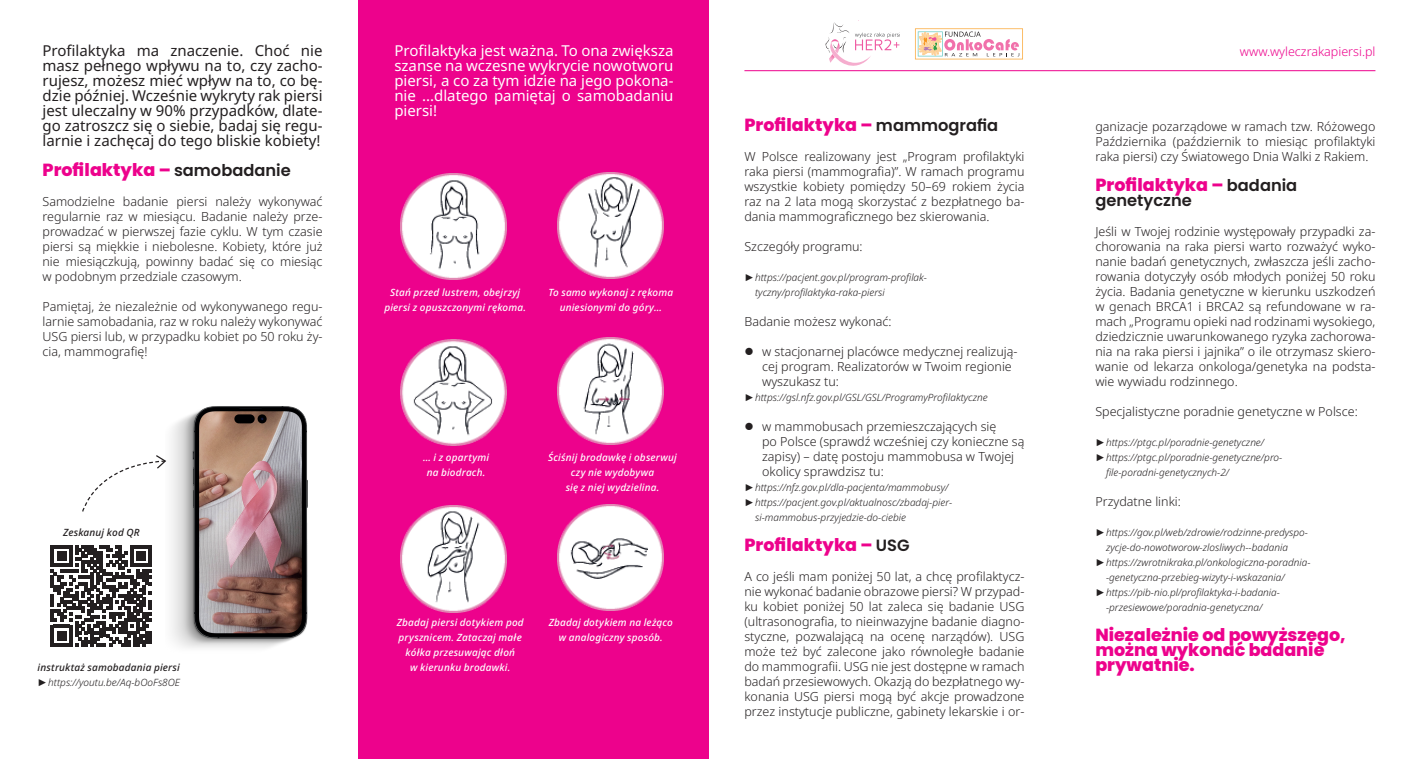
<style>
.page{position:relative;width:1418px;height:759px;background:#fff}
.page>*{position:absolute;margin:0;border:0;box-sizing:border-box;transform-origin:0 0}
.t1{font:800 17.5px/15px "Poppins";color:#ed028c}
.t2{font:600 16.25px "Poppins";color:#231f20}
.t3{font:15px/15px "Noto Sans";color:#231f20;text-align:justify}
.t4{font:15px/15px "Noto Sans";color:#fff;text-align:justify}
.t5{font:300 12.5px/15px "Noto Sans";color:#231f20;text-align:justify}
.t6{font:300 12.5px "Noto Sans";color:#ed028c}
.t7{font:italic 300 10px/15px "Noto Sans";color:#231f20}
.t8{font:italic 500 10px/15px "Noto Sans";letter-spacing:.015em;color:#fff;text-align:center}
.t9{font:italic 500 10px "Noto Sans";letter-spacing:.015em;color:#231f20}
.s1{font-weight:600;font-size:16.25px;color:#231f20}
.s2{font-family:"Arial";font-weight:400;font-style:normal}
</style>
<div class="page">
<div style="left:358px;top:0;width:351px;height:758px;background:#ed028c"></div>
<img style="left:171px;top:406px;width:137px;height:242px">
<img style="left:400px;top:173px;width:107px;height:106px">
<img style="left:557px;top:172px;width:107px;height:106px">
<img style="left:400px;top:339px;width:107px;height:106px">
<img style="left:557px;top:337px;width:107px;height:107px">
<img style="left:400px;top:505px;width:107px;height:107px">
<img style="left:557px;top:504px;width:107px;height:106px">
<svg style="left:51px;top:545px;width:101px;height:101px"></svg>
<svg style="left:915px;top:28px;width:108px;height:31px"></svg>
<svg style="left:825px;top:22px;width:75px;height:44px"></svg>
<hr style="left:744px;top:70px;width:631px;height:1px;background:#ed028c">
<svg style="left:82px;top:455px;width:85px;height:57px"></svg>
<p class="t3" style="left:43px;top:43px;width:281px">Profilaktyka ma znaczenie. Choć nie masz pełnego wpływu na to, czy zacho&shy;rujesz, możesz mieć wpływ na to, co bę&shy;dzie później. Wcześnie wykryty rak piersi jest uleczalny w 90% przypadków, dlate&shy;go zatroszcz się o siebie, badaj się regu&shy;larnie i zachęcaj do tego bliskie kobiety!</p>
<h1 class="t1" style="left:43px;top:162px;width:250px">Profilaktyka – <span class="s1">samobadanie</span></h1>
<p class="t5" style="left:43px;top:194px;width:281px">Samodzielne badanie piersi należy wykonywać regularnie raz w miesiącu. Badanie należy prze&shy;prowadzać w pierwszej fazie cyklu. W tym czasie piersi są miękkie i niebolesne. Kobiety, które już nie miesiączkują, powinny badać się co miesiąc w podobnym przedziale czasowym.</p>
<p class="t5" style="left:43px;top:299px;width:281px">Pamiętaj, że niezależnie od wykonywanego regu&shy;larnie samobadania, raz w roku należy wykonywać USG piersi lub, w przypadku kobiet po 50 roku ży&shy;cia, mammografię!</p>
<p class="t9" style="left:63px;top:525px;width:78px">Zeskanuj kod QR</p>
<p class="t4" style="left:394px;top:43px;width:281px">Profilaktyka jest ważna. To ona zwiększa szanse na wczesne wykrycie nowotworu piersi, a co za tym idzie na jego pokona&shy;nie ...dlatego pamiętaj o samobadaniu piersi!</p>
<p class="t8" style="left:384px;top:285px;width:143px">Stań przed lustrem, obejrzyj piersi z opuszczonymi rękoma.</p>
<p class="t8" style="left:548px;top:285px;width:126px">To samo wykonaj z rękoma uniesionymi do góry…</p>
<p class="t8" style="left:423px;top:450px;width:68px">… i z opartymi na biodrach.</p>
<p class="t8" style="left:548px;top:450px;width:130px">Ściśnij brodawkę i obserwuj czy nie wydobywa<br>się z niej wydzielina.</p>
<p class="t8" style="left:397px;top:615px;width:128px">Zbadaj piersi dotykiem pod prysznicem. Zataczaj małe kółka przesuwając dłoń</p>
<p class="t8" style="left:548px;top:615px;width:126px">Zbadaj dotykiem na leżąco w analogiczny sposób.</p>
<p class="t9" style="left:38px;top:660px;width:144px">instruktaż samobadania piersi</p>
<p class="t8" style="left:410px;top:660px;width:102px">w kierunku brodawki.</p>
<p class="t7" style="left:38px;top:675px;width:144px"><span class="s2">►</span>https://youtu.be/Aq-bOoFs8OE</p>
<h1 class="t1" style="left:744px;top:117px;width:255px">Profilaktyka – <span class="s1">mammografia</span></h1>
<p class="t5" style="left:744px;top:149px;width:281px">W Polsce realizowany jest „Program profilaktyki raka piersi (mammografia)”. W ramach programu wszystkie kobiety pomiędzy 50–69 rokiem życia raz na 2 lata mogą skorzystać z bezpłatnego ba&shy;dania mammograficznego bez skierowania.</p>
<p class="t5" style="left:744px;top:239px;width:120px">Szczegóły programu:</p>
<p class="t7" style="left:755px;top:270px;width:173px;text-indent:-11px"><span class="s2">►</span>https://pacjent.gov.pl/program-profilak&shy;tyczny/profilaktyka-raka-piersi</p>
<p class="t5" style="left:744px;top:314px;width:149px">Badanie możesz wykonać:</p>
<p class="t5" style="left:762px;top:344px;width:257px;text-align:left">w stacjonarnej placówce medycznej realizują&shy;cej program. Realizatorów w Twoim regionie wyszukasz tu:</p>
<p class="t7" style="left:744px;top:390px;width:245px"><span class="s2">►</span>https://gsl.nfz.gov.pl/GSL/GSL/ProgramyProfilaktyczne</p>
<p class="t5" style="left:762px;top:419px;width:264px;text-align:left">w mammobusach przemieszczających się<br>po Polsce (sprawdź wcześniej czy konieczne są zapisy) – datę postoju mammobusa w Twojej okolicy sprawdzisz tu:</p>
<p class="t7" style="left:744px;top:480px;width:205px"><span class="s2">►</span>https://nfz.gov.pl/dla-pacjenta/mammobusy/</p>
<p class="t7" style="left:744px;top:495px;width:209px"><span class="s2">►</span>https://pacjent.gov.pl/aktualnosc/zbadaj-pier-</p>
<p class="t7" style="left:755px;top:510px;width:153px">si-mammobus-przyjedzie-do-ciebie</p>
<h1 class="t1" style="left:744px;top:537px;width:167px">Profilaktyka – <span class="s1">USG</span></h1>
<p class="t5" style="left:744px;top:569px;width:281px">A co jeśli mam poniżej 50 lat, a chcę profilaktycz&shy;nie wykonać badanie obrazowe piersi? W przypad&shy;ku kobiet poniżej 50 lat zaleca się badanie USG (ultrasonografia, to nieinwazyjne badanie diagno&shy;styczne, pozwalającą na ocenę narządów). USG może też być zalecone jako równoległe badanie do mammografii. USG nie jest dostępne w ramach badań przesiewowych. Okazją do bezpłatnego wy&shy;konania USG piersi mogą być akcje prowadzone przez instytucje publiczne, gabinety lekarskie i or-</p>
<p class="t6" style="left:1239px;top:44px;width:137px">www.wyleczrakapiersi.pl</p>
<p class="t5" style="left:1095px;top:119px;width:281px">ganizacje pozarządowe w ramach tzw. Różowego Października (październik to miesiąc profilaktyki raka piersi) czy Światowego Dnia Walki z Rakiem.</p>
<h1 class="t1" style="left:1095px;top:177px;width:203px">Profilaktyka – <span class="s1">badania</span></h1>
<h2 class="t2" style="left:1095px;top:191px;width:98px">genetyczne</h2>
<p class="t5" style="left:1095px;top:224px;width:281px">Jeśli w Twojej rodzinie występowały przypadki za&shy;chorowania na raka piersi warto rozważyć wyko&shy;nanie badań genetycznych, zwłaszcza jeśli zacho&shy;rowania dotyczyły osób młodych poniżej 50 roku życia. Badania genetyczne w kierunku uszkodzeń w genach BRCA1 i BRCA2 są refundowane w ra&shy;mach „Programu opieki nad rodzinami wysokiego, dziedzicznie uwarunkowanego ryzyka zachorowa&shy;nia na raka piersi i jajnika” o ile otrzymasz skiero&shy;wanie od lekarza onkologa/genetyka na podsta&shy;wie wywiadu rodzinnego.</p>
<p class="t5" style="left:1095px;top:404px;width:264px">Specjalistyczne poradnie genetyczne w Polsce:</p>
<p class="t7" style="left:1095px;top:435px;width:170px"><span class="s2">►</span>https://ptgc.pl/poradnie-genetyczne/</p>
<p class="t7" style="left:1095px;top:450px;width:188px"><span class="s2">►</span>https://ptgc.pl/poradnie-genetyczne/pro-</p>
<p class="t7" style="left:1106px;top:465px;width:125px">file-poradni-genetycznych-2/</p>
<p class="t5" style="left:1095px;top:494px;width:87px">Przydatne linki:</p>
<p class="t7" style="left:1095px;top:525px;width:214px"><span class="s2">►</span>https://gov.pl/web/zdrowie/rodzinne-predyspo-</p>
<p class="t7" style="left:1106px;top:540px;width:183px">zycje-do-nowotworow-zlosliwych--badania</p>
<p class="t7" style="left:1095px;top:555px;width:217px"><span class="s2">►</span>https://zwrotnikraka.pl/onkologiczna-poradnia-</p>
<p class="t7" style="left:1106px;top:570px;width:180px">-genetyczna-przebieg-wizyty-i-wskazania/</p>
<p class="t7" style="left:1095px;top:585px;width:186px"><span class="s2">►</span>https://pib-nio.pl/profilaktyka-i-badania-</p>
<p class="t7" style="left:1106px;top:600px;width:158px">-przesiewowe/poradnia-genetyczna/</p>
<h1 class="t1" style="left:1095px;top:627px;width:252px">Niezależnie od powyższego, można wykonać badanie prywatnie.</h1>
</div>
